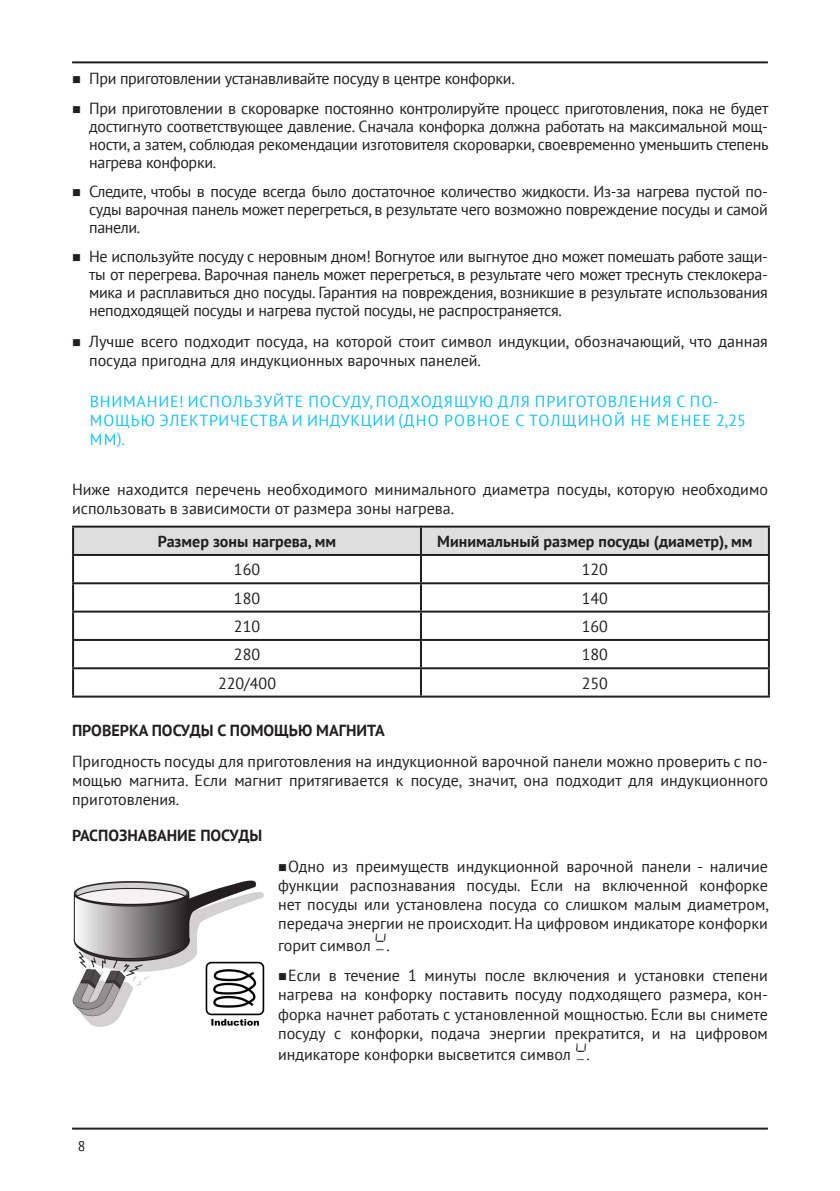
<style>
.page{position:relative;width:840px;height:1191px;background:#fff}
.page>*{position:absolute;margin:0;border:0;box-sizing:border-box;transform-origin:0 0}
.bullets{font:16px/19.2px "PT Sans";color:#231f20;text-align:justify}
.Attention{font:16px/19.2px "PT Sans";letter-spacing:.06em;color:#1ac1f3}
.bullets-2{font:700 16px "PT Sans";color:#231f20}
.bullets-3{font:16px "PT Sans";letter-spacing:-.02em;color:#231f20}
.t1{font:14px "PT Sans";color:#231f20}
</style>
<div class="page">
<hr style="left:72px;top:61px;width:695px;height:2px;background:#231f20">
<hr style="left:72px;top:1127px;width:695px;height:2px;background:#231f20">
<svg style="left:74px;top:527px;width:693px;height:27px;background:#d9d9d9"></svg>
<hr style="left:72px;top:525px;width:349px;height:2px;background:#231f20">
<hr style="left:72px;top:527px;width:2px;height:27px;background:#231f20">
<hr style="left:421px;top:525px;width:348px;height:2px;background:#231f20">
<hr style="left:420px;top:527px;width:2px;height:27px;background:#231f20">
<hr style="left:767px;top:527px;width:2px;height:27px;background:#231f20">
<hr style="left:72px;top:554px;width:349px;height:2px;background:#231f20">
<hr style="left:72px;top:556px;width:2px;height:26px;background:#231f20">
<hr style="left:421px;top:554px;width:348px;height:2px;background:#231f20">
<hr style="left:420px;top:556px;width:2px;height:26px;background:#231f20">
<hr style="left:767px;top:556px;width:2px;height:26px;background:#231f20">
<hr style="left:72px;top:582px;width:349px;height:2px;background:#231f20">
<hr style="left:72px;top:584px;width:2px;height:26px;background:#231f20">
<hr style="left:421px;top:582px;width:348px;height:2px;background:#231f20">
<hr style="left:420px;top:584px;width:2px;height:26px;background:#231f20">
<hr style="left:767px;top:584px;width:2px;height:26px;background:#231f20">
<hr style="left:72px;top:610px;width:349px;height:2px;background:#231f20">
<hr style="left:72px;top:612px;width:2px;height:27px;background:#231f20">
<hr style="left:421px;top:610px;width:348px;height:2px;background:#231f20">
<hr style="left:420px;top:612px;width:2px;height:27px;background:#231f20">
<hr style="left:767px;top:612px;width:2px;height:27px;background:#231f20">
<hr style="left:72px;top:639px;width:349px;height:2px;background:#231f20">
<hr style="left:72px;top:641px;width:2px;height:26px;background:#231f20">
<hr style="left:421px;top:639px;width:348px;height:2px;background:#231f20">
<hr style="left:420px;top:641px;width:2px;height:26px;background:#231f20">
<hr style="left:767px;top:641px;width:2px;height:26px;background:#231f20">
<hr style="left:72px;top:667px;width:349px;height:2px;background:#231f20">
<hr style="left:72px;top:669px;width:2px;height:26px;background:#231f20">
<hr style="left:421px;top:667px;width:348px;height:2px;background:#231f20">
<hr style="left:420px;top:669px;width:2px;height:26px;background:#231f20">
<hr style="left:767px;top:669px;width:2px;height:26px;background:#231f20">
<hr style="left:72px;top:695px;width:349px;height:2px;background:#231f20">
<hr style="left:421px;top:695px;width:348px;height:2px;background:#231f20">
<img style="left:375px;top:933px;width:11px;height:17px">
<img style="left:576px;top:1043px;width:10px;height:17px">
<img style="left:72px;top:880px;width:192px;height:147px">
<p class="bullets-3" style="left:89px;top:68px;width:427px">При приготовлении устанавливайте посуду в центре конфорки.</p>
<p class="bullets" style="left:89px;top:99px;width:680px;line-height:18px">При приготовлении в скороварке постоянно контролируйте процесс приготовления, пока не будет достигнуто соответствующее давление. Сначала конфорка должна работать на максимальной мощ&shy;ности, а затем, соблюдая рекомендации изготовителя скороварки, своевременно уменьшить степень нагрева конфорки.</p>
<p class="bullets" style="left:89px;top:182px;width:680px;line-height:18px">Следите, чтобы в посуде всегда было достаточное количество жидкости. Из-за нагрева пустой по&shy;суды варочная панель может перегреться, в результате чего возможно повреждение посуды и самой панели.</p>
<p class="bullets" style="left:89px;top:247px;width:680px;line-height:18px">Не используйте посуду с неровным дном! Вогнутое или выгнутое дно может помешать работе защи&shy;ты от перегрева. Варочная панель может перегреться, в результате чего может треснуть стеклокера&shy;мика и расплавиться дно посуды. Гарантия на повреждения, возникшие в результате использования неподходящей посуды и нагрева пустой посуды, не распространяется.</p>
<p class="bullets" style="left:89px;top:331px;width:680px">Лучше всего подходит посуда, на которой стоит символ индукции, обозначающий, что данная посуда пригодна для индукционных варочных панелей.</p>
<p class="Attention" style="left:90px;top:391px;width:657px">ВНИМАНИЕ! ИСПОЛЬЗУЙТЕ ПОСУДУ, ПОДХОДЯЩУЮ ДЛЯ ПРИГОТОВЛЕНИЯ С ПО-<br>МОЩЬЮ ЭЛЕКТРИЧЕСТВА И ИНДУКЦИИ (ДНО РОВНОЕ С ТОЛЩИНОЙ НЕ МЕНЕЕ 2,25<br>ММ).</p>
<p class="bullets" style="left:72px;top:479px;width:697px">Ниже находится перечень необходимого минимального диаметра посуды, которую необходимо использовать в зависимости от размера зоны нагрева.</p>
<p class="bullets-2" style="left:158px;top:531px;width:180px">Размер зоны нагрева, мм</p>
<p class="bullets-2" style="left:437px;top:531px;width:316px">Минимальный размер посуды (диаметр), мм</p>
<p class="bullets" style="left:234px;top:559px;width:28px">160</p>
<p class="bullets" style="left:581px;top:559px;width:28px">120</p>
<p class="bullets" style="left:234px;top:588px;width:28px">180</p>
<p class="bullets" style="left:581px;top:588px;width:28px">140</p>
<p class="bullets" style="left:234px;top:616px;width:28px">210</p>
<p class="bullets" style="left:581px;top:616px;width:28px">160</p>
<p class="bullets" style="left:234px;top:644px;width:28px">280</p>
<p class="bullets" style="left:581px;top:644px;width:28px">180</p>
<p class="bullets" style="left:218px;top:673px;width:59px">220/400</p>
<p class="bullets" style="left:581px;top:673px;width:28px">250</p>
<p class="bullets-2" style="left:72px;top:720px;width:314px">ПРОВЕРКА ПОСУДЫ С ПОМОЩЬЮ МАГНИТА</p>
<p class="bullets" style="left:72px;top:751px;width:697px">Пригодность посуды для приготовления на индукционной варочной панели можно проверить с по&shy;мощью магнита. Если магнит притягивается к посуде, значит, она подходит для индукционного приготовления.</p>
<p class="bullets-2" style="left:72px;top:825px;width:191px">РАСПОЗНАВАНИЕ ПОСУДЫ</p>
<p class="bullets" style="left:278px;top:856px;width:492px;text-align:center">Одно из преимуществ индукционной варочной панели - наличие функции распознавания посуды. Если на включенной конфорке нет посуды или установлена посуда со слишком малым диаметром, передача энергии не происходит. На цифровом индикаторе конфорки</p>
<p class="bullets" style="left:278px;top:935px;width:113px">горит символ .</p>
<p class="bullets" style="left:278px;top:965px;width:491px;text-indent:10px">Если в течение 1 минуты после включения и установки степени нагрева на конфорку поставить посуду подходящего размера, кон&shy;форка начнет работать с установленной мощностью. Если вы снимете посуду с конфорки, подача энергии прекратится, и на цифровом</p>
<p class="bullets" style="left:278px;top:1044px;width:313px">индикаторе конфорки высветится символ .</p>
<p class="t1" style="left:78px;top:1136px;width:9px">8</p>
</div>
